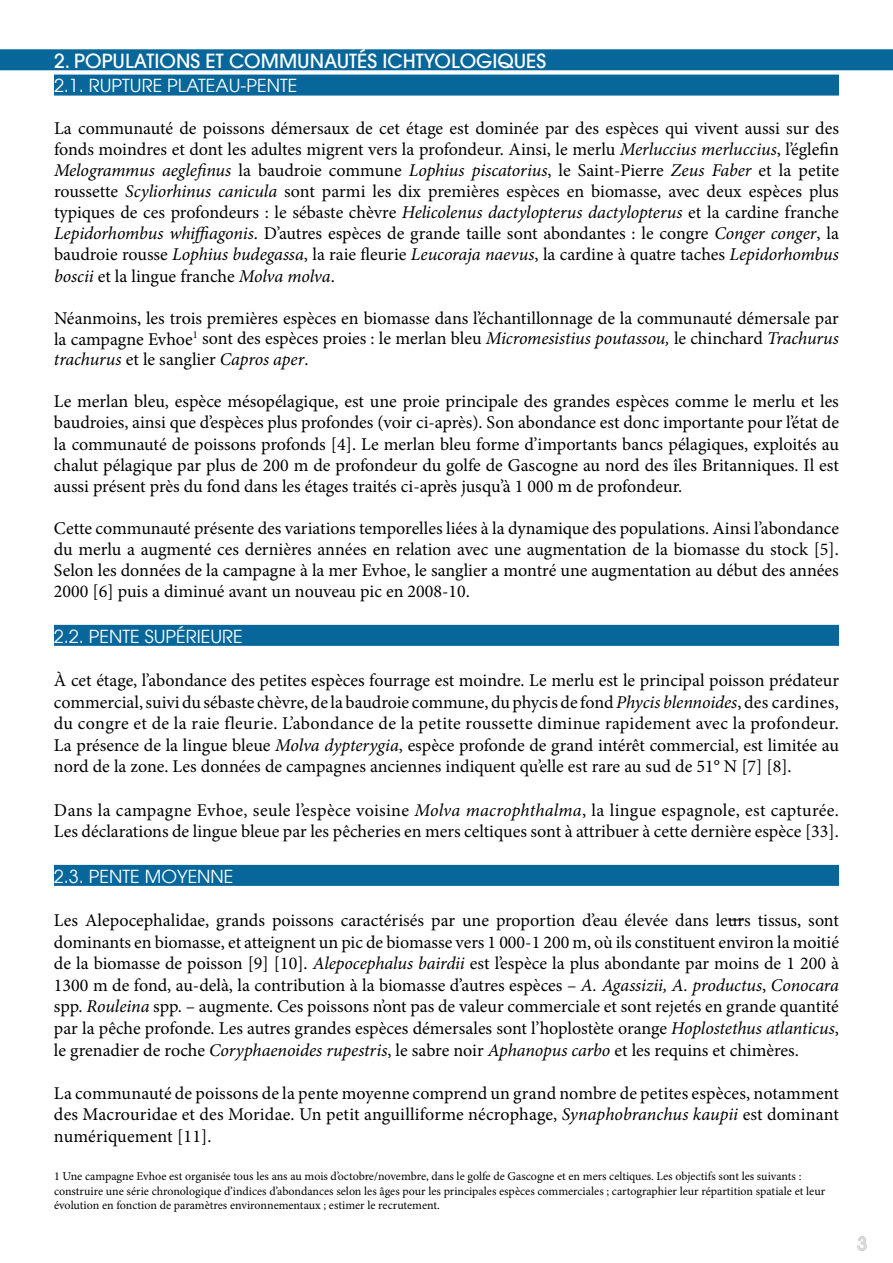
<style>
.page{position:relative;width:893px;height:1263px;background:#fff}
.page>*{position:absolute;margin:0;border:0;box-sizing:border-box;transform-origin:0 0}
.t1{font:500 19.5px "Avant Garde LT";color:#fff}
.t2{font:18px/21px "Minion Pro";color:#000;text-align:justify}
.t3{font:18px "Avant Garde LT";color:#fff}
.t4{font:500 18px "Avant Garde LT";color:#dadada}
.t5{font:12px/14.4px "Minion Pro";color:#000}
.s1{font-style:italic}
</style>
<div class="page">
<svg style="left:857px;top:1236px;width:10px;height:15px"></svg>
<div style="left:0;top:49px;width:893px;height:21px;background:#07679a"></div>
<div style="left:54px;top:75px;width:785px;height:21px;background:#07679a"></div>
<div style="left:54px;top:625px;width:785px;height:21px;background:#07679a"></div>
<div style="left:54px;top:865px;width:785px;height:21px;background:#07679a"></div>
<svg style="left:728px;top:919px;width:16px;height:1px"></svg>
<p class="t1" style="left:54px;top:49px;width:494px">2. POPULATIONS ET COMMUNAUTÉS ICHTYOLOGIQUES</p>
<p class="t3" style="left:54px;top:75px;width:245px">2.1. RUPTURE PLATEAU-PENTE</p>
<p class="t2" style="left:54px;top:118px;width:787px">La communauté de poissons démersaux de cet étage est dominée par des espèces qui vivent aussi sur des fonds moindres et dont les adultes migrent vers la profondeur. Ainsi, le merlu <span class="s1">Merluccius merluccius</span>, l’églefin <span class="s1">Melogrammus aeglefinus</span> la baudroie commune <span class="s1">Lophius piscatorius</span>, le Saint-Pierre <span class="s1">Zeus Faber</span> et la petite roussette <span class="s1">Scyliorhinus canicula</span> sont parmi les dix premières espèces en biomasse, avec deux espèces plus typiques de ces profondeurs : le sébaste chèvre <span class="s1">Helicolenus dactylopterus dactylopterus</span> et la cardine franche <span class="s1">Lepidorhombus whiffiagonis</span>. D’autres espèces de grande taille sont abondantes : le congre <span class="s1">Conger conger</span>, la baudroie rousse <span class="s1">Lophius budegassa</span>, la raie fleurie <span class="s1">Leucoraja naevus</span>, la cardine à quatre taches <span class="s1">Lepidorhombus boscii</span> et la lingue franche <span class="s1">Molva molva</span>.</p>
<p class="t2" style="left:54px;top:307px;width:786px">Néanmoins, les trois premières espèces en biomasse dans l’échantillonnage de la communauté démersale par la campagne Evhoe<sup>1</sup> sont des espèces proies : le merlan bleu <span class="s1">Micromesistius poutassou,</span> le chinchard <span class="s1">Trachurus trachurus</span> et le sanglier <span class="s1">Capros aper</span>.</p>
<p class="t2" style="left:54px;top:391px;width:787px">Le merlan bleu, espèce mésopélagique, est une proie principale des grandes espèces comme le merlu et les baudroies, ainsi que d’espèces plus profondes (voir ci-après). Son abondance est donc importante pour l’état de la communauté de poissons profonds [4]. Le merlan bleu forme d’importants bancs pélagiques, exploités au chalut pélagique par plus de 200 m de profondeur du golfe de Gascogne au nord des îles Britanniques. Il est aussi présent près du fond dans les étages traités ci-après jusqu’à 1 000 m de profondeur.</p>
<p class="t2" style="left:54px;top:517px;width:786px">Cette communauté présente des variations temporelles liées à la dynamique des populations. Ainsi l’abondance du merlu a augmenté ces dernières années en relation avec une augmentation de la biomasse du stock [5].<br>Selon les données de la campagne à la mer Evhoe, le sanglier a montré une augmentation au début des années 2000 [6] puis a diminué avant un nouveau pic en 2008-10.</p>
<p class="t3" style="left:54px;top:625px;width:190px">2.2. PENTE SUPÉRIEURE</p>
<p class="t2" style="left:54px;top:669px;width:786px;line-height:21.6px">À cet étage, l’abondance des petites espèces fourrage est moindre. Le merlu est le principal poisson prédateur commercial, suivi du sébaste chèvre, de la baudroie commune, du phycis de fond <span class="s1">Phycis blennoides</span>, des cardines, du congre et de la raie fleurie. L’abondance de la petite roussette diminue rapidement avec la profondeur.<br>La présence de la lingue bleue <span class="s1">Molva dypterygia</span>, espèce profonde de grand intérêt commercial, est limitée au nord de la zone. Les données de campagnes anciennes indiquent qu’elle est rare au sud de 51° N [7] [8].</p>
<p class="t2" style="left:54px;top:799px;width:786px;line-height:21.6px">Dans la campagne Evhoe, seule l’espèce voisine <span class="s1">Molva macrophthalma</span>, la lingue espagnole, est capturée.<br>Les déclarations de lingue bleue par les pêcheries en mers celtiques sont à attribuer à cette dernière espèce [33].</p>
<p class="t3" style="left:54px;top:865px;width:181px">2.3. PENTE MOYENNE</p>
<p class="t2" style="left:54px;top:909px;width:786px;line-height:21.6px">Les Alepocephalidae, grands poissons caractérisés par une proportion d’eau élevée dans leurs tissus, sont dominants en biomasse, et atteignent un pic de biomasse vers 1 000-1 200 m, où ils constituent environ la moitié de la biomasse de poisson [9] [10]. <span class="s1">Alepocephalus bairdii</span> est l’espèce la plus abondante par moins de 1 200 à 1300 m de fond, au-delà, la contribution à la biomasse d’autres espèces – <span class="s1">A. Agassizii, A. productus</span>, <span class="s1">Conocara </span>spp. <span class="s1">Rouleina</span> spp. – augmente. Ces poissons n’ont pas de valeur commerciale et sont rejetés en grande quantité par la pêche profonde. Les autres grandes espèces démersales sont l’hoplostète orange <span class="s1">Hoplostethus atlanticus</span>, le grenadier de roche <span class="s1">Coryphaenoides rupestris</span>, le sabre noir <span class="s1">Aphanopus carbo</span> et les requins et chimères.</p>
<p class="t2" style="left:54px;top:1082px;width:786px;line-height:21.6px">La communauté de poissons de la pente moyenne comprend un grand nombre de petites espèces, notamment des Macrouridae et des Moridae. Un petit anguilliforme nécrophage, <span class="s1">Synaphobranchus kaupii</span> est dominant numériquement [11].</p>
<p class="t5" style="left:54px;top:1169px;width:773px">1 Une campagne Evhoe est organisée tous les ans au mois d’octobre/novembre, dans le golfe de Gascogne et en mers celtiques. Les objectifs sont les suivants : construire une série chronologique d’indices d’abondances selon les âges pour les principales espèces commerciales ; cartographier leur répartition spatiale et leur évolution en fonction de paramètres environnementaux ; estimer le recrutement.</p>
<p class="t4" style="left:857px;top:1232px;width:11px">3</p>
</div>
